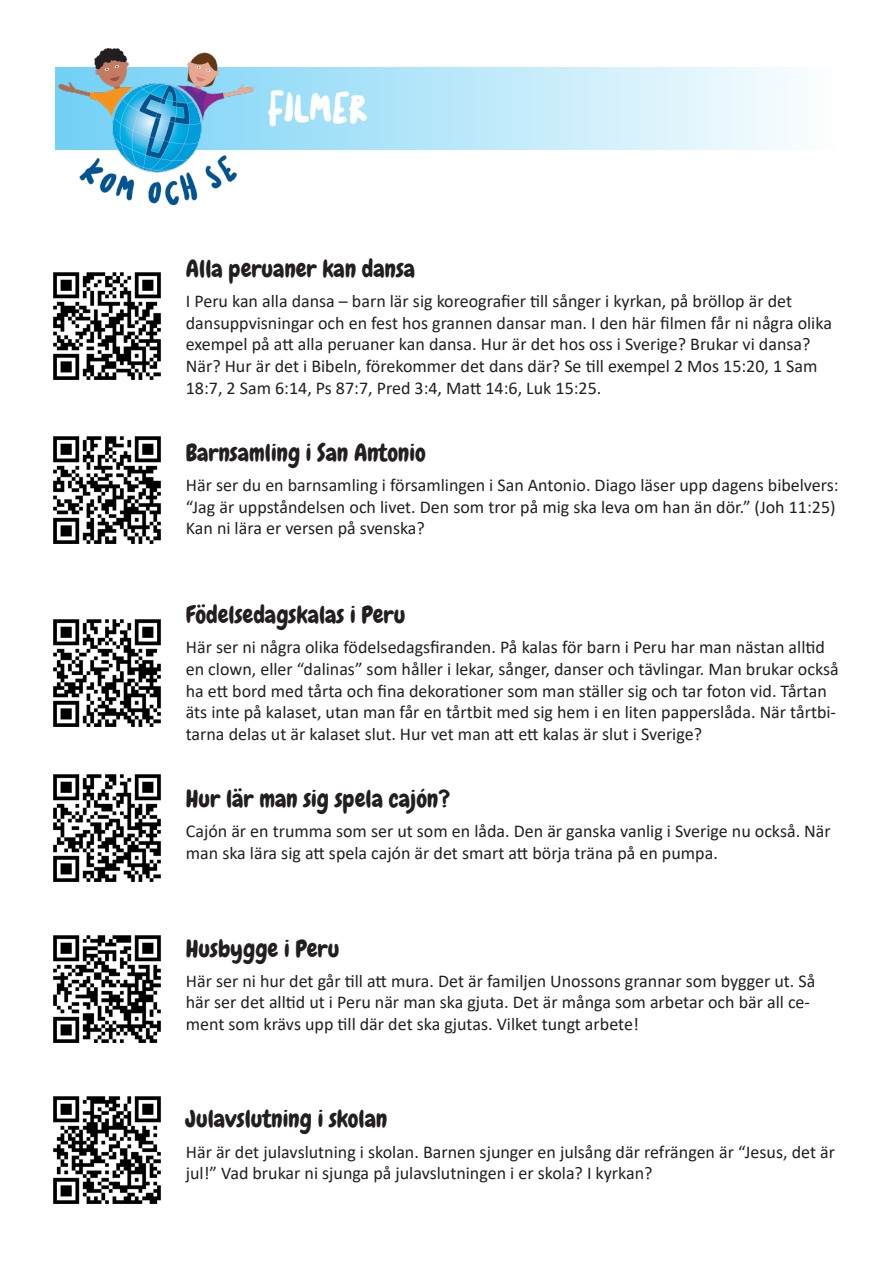
<style>
.page{position:relative;width:893px;height:1263px;background:#fff}
.page>*{position:absolute;margin:0;border:0;box-sizing:border-box;transform-origin:0 0}
.t1{font:45px "Lemon Bird";color:#fff}
.t2{font:24px "Chewy";color:#231f20}
.t3{font:18px/21.6px "Calibri";color:#231f20}
</style>
<div class="page">
<svg style="left:271px;top:68px;width:517px;height:82px;background:#c6ecfa"></svg>
<img style="left:55px;top:49px;width:216px;height:155px">
<img style="left:53px;top:272px;width:108px;height:108px">
<img style="left:53px;top:436px;width:108px;height:108px">
<img style="left:53px;top:619px;width:108px;height:108px">
<img style="left:53px;top:774px;width:108px;height:108px">
<img style="left:53px;top:935px;width:108px;height:108px">
<img style="left:53px;top:1096px;width:108px;height:108px">
<p class="t1" style="left:268px;top:79px;width:101px">FILMER</p>
<p class="t2" style="left:186px;top:254px;width:231px">Alla peruaner kan dansa</p>
<p class="t3" style="left:186px;top:290px;width:648px">I Peru kan alla dansa – barn lär sig koreografier till sånger i kyrkan, på bröllop är det dansuppvisningar och en fest hos grannen dansar man. I den här filmen får ni några olika exempel på att alla peruaner kan dansa. Hur är det hos oss i Sverige? Brukar vi dansa?<br>När? Hur är det i Bibeln, förekommer det dans där? Se till exempel 2 Mos 15:20, 1 Sam 18:7, 2 Sam 6:14, Ps 87:7, Pred 3:4, Matt 14:6, Luk 15:25.</p>
<p class="t2" style="left:186px;top:437px;width:242px">Barnsamling i San Antonio</p>
<p class="t3" style="left:186px;top:474px;width:654px">Här ser du en barnsamling i församlingen i San Antonio. Diago läser upp dagens bibelvers: “Jag är uppståndelsen och livet. Den som tror på mig ska leva om han än dör.” (Joh 11:25)<br>Kan ni lära er versen på svenska?</p>
<p class="t2" style="left:186px;top:600px;width:221px">Födelsedagskalas i Peru</p>
<p class="t3" style="left:186px;top:636px;width:654px">Här ser ni några olika födelsedagsfiranden. På kalas för barn i Peru har man nästan alltid en clown, eller “dalinas” som håller i lekar, sånger, danser och tävlingar. Man brukar också ha ett bord med tårta och fina dekorationer som man ställer sig och tar foton vid. Tårtan äts inte på kalaset, utan man får en tårtbit med sig hem i en liten papperslåda. När tårtbi&shy;tarna delas ut är kalaset slut. Hur vet man att ett kalas är slut i Sverige?</p>
<p class="t2" style="left:186px;top:784px;width:266px">Hur lär man sig spela cajón?</p>
<p class="t3" style="left:186px;top:820px;width:646px">Cajón är en trumma som ser ut som en låda. Den är ganska vanlig i Sverige nu också. När man ska lära sig att spela cajón är det smart att börja träna på en pumpa.</p>
<p class="t2" style="left:186px;top:933px;width:155px">Husbygge i Peru</p>
<p class="t3" style="left:186px;top:969px;width:631px">Här ser ni hur det går till att mura. Det är familjen Unossons grannar som bygger ut. Så här ser det alltid ut i Peru när man ska gjuta. Det är många som arbetar och bär all ce&shy;ment som krävs upp till där det ska gjutas. Vilket tungt arbete!</p>
<p class="t2" style="left:186px;top:1104px;width:203px">Julavslutning i skolan</p>
<p class="t3" style="left:186px;top:1140px;width:651px">Här är det julavslutning i skolan. Barnen sjunger en julsång där refrängen är “Jesus, det är jul!” Vad brukar ni sjunga på julavslutningen i er skola? I kyrkan?</p>
</div>
